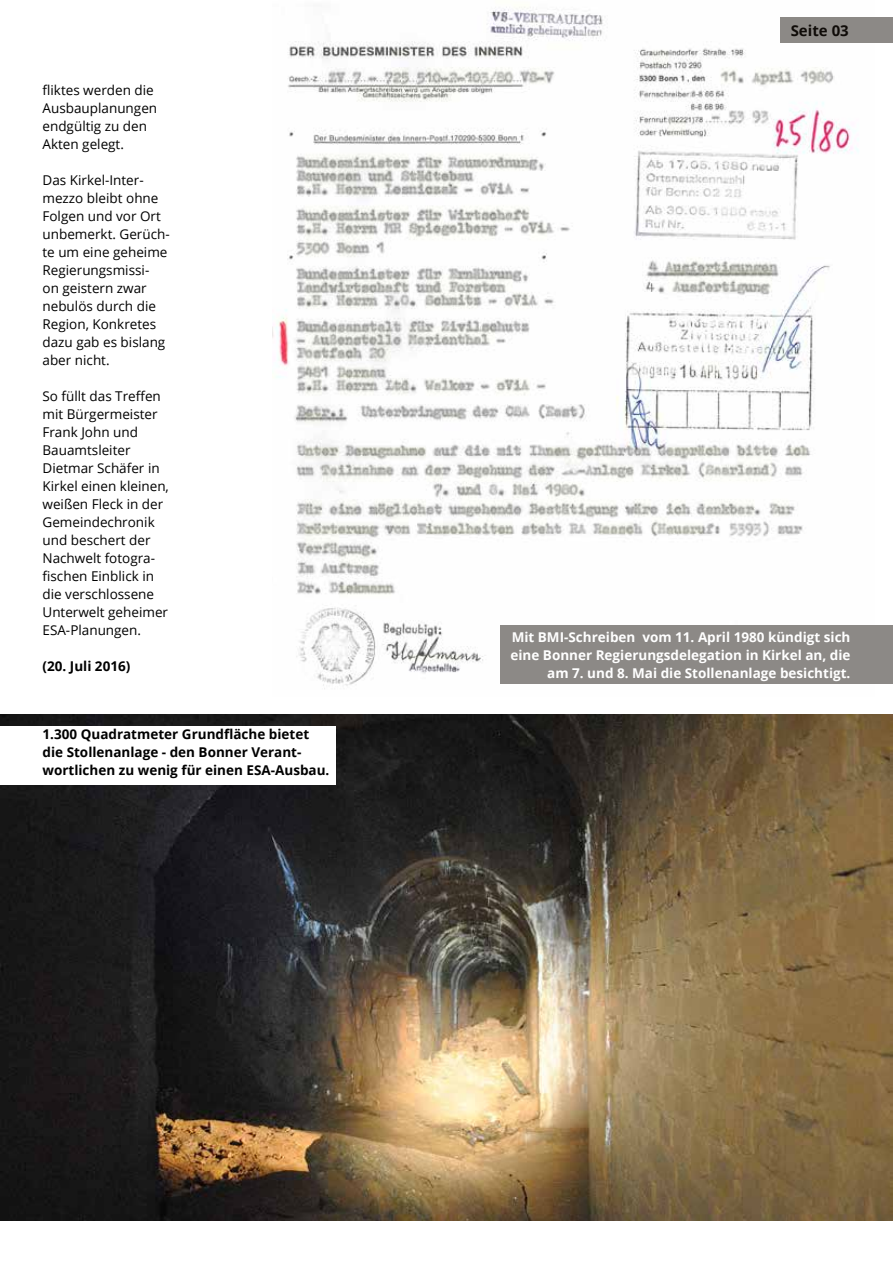
<style>
.page{position:relative;width:893px;height:1263px;background:#fff}
.page>*{position:absolute;margin:0;border:0;box-sizing:border-box;transform-origin:0 0}
.t1{font:700 15px "Open Sans";color:#100c09}
.t2{font:13.5px/18px "Open Sans";color:#000}
.t3{font:700 13.5px/18px "Open Sans";color:#fff;text-align:right}
.t4{font:700 13.5px/18px "Open Sans";color:#000}
</style>
<div class="page">
<img style="left:272px;top:6px;width:602px;height:683px">
<div style="left:780px;top:17px;width:113px;height:26px;background:#8c8986"></div>
<img style="left:0;top:714px;width:893px;height:506px">
<div style="left:0;top:726px;width:336px;height:58px;background:#fff"></div>
<div style="left:501px;top:626px;width:392px;height:58px;background:#8c8986"></div>
<p class="t2" style="left:43px;top:81px;width:116px">fliktes werden die<br>Ausbauplanungen endgültig zu den<br>Akten gelegt.</p>
<p class="t2" style="left:43px;top:171px;width:129px">Das Kirkel-Inter&shy;mezzo bleibt ohne<br>Folgen und vor Ort unbemerkt. Gerüch&shy;te um eine geheime<br>Regierungsmissi-<br>on geistern zwar nebulös durch die<br>Region, Konkretes dazu gab es bislang aber nicht.</p>
<p class="t2" style="left:43px;top:387px;width:128px">So füllt das Treffen mit Bürgermeister<br>Frank John und<br>Bauamtsleiter<br>Dietmar Schäfer in<br>Kirkel einen kleinen, weißen Fleck in der<br>Gemeindechronik und beschert der<br>Nachwelt fotogra&shy;fischen Einblick in die verschlossene<br>Unterwelt geheimer<br>ESA-Planungen.</p>
<p class="t4" style="left:43px;top:657px;width:89px">(20. Juli 2016)</p>
<p class="t4" style="left:43px;top:725px;width:288px">1.300 Quadratmeter Grundfläche bietet die Stollenanlage - den Bonner Verant&shy;wortlichen zu wenig für einen ESA-Ausbau.</p>
<p class="t1" style="left:791px;top:20px;width:60px">Seite 03</p>
<p class="t3" style="left:510px;top:628px;width:341px">Mit BMI-Schreiben vom 11. April 1980 kündigt sich eine Bonner Regierungsdelegation in Kirkel an, die am 7. und 8. Mai die Stollenanlage besichtigt.</p>
</div>
